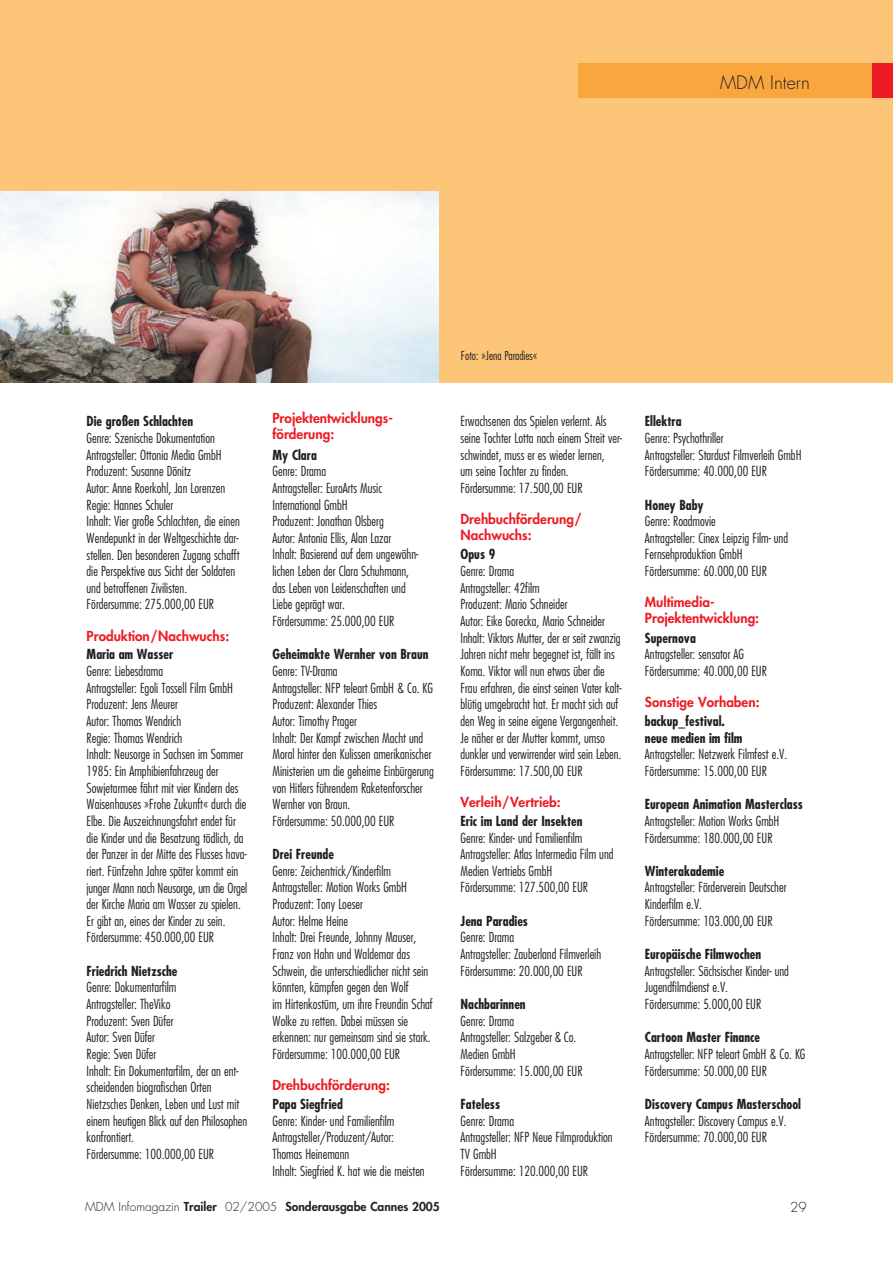
<style>
.page{position:relative;width:893px;height:1263px;background:#fff}
.page>*{position:absolute;margin:0;border:0;box-sizing:border-box;transform-origin:0 0}
.t1{font:300 18px "Futura";color:#231f20}
.t2{font:300 condensed 13.5px/16.6px "Futura";color:#231f20}
.t3{font:700 condensed 13.5px/16.6px "Futura";color:#231f20}
.t4{font:800 13.5px/15.8px "Futura";color:#ed1c24}
.t5{font:300 13.5px "Futura";color:#231f20}
.t6{font:800 12px "Futura";color:#231f20}
.t7{font:300 condensed 12px "Futura";color:#231f20}
.s1{font-weight:300}
</style>
<div class="page">
<div style="left:0;top:0;width:892px;height:383px;background:#fdc578"></div>
<img style="left:0;top:191px;width:438px;height:192px">
<div style="left:578px;top:64px;width:314px;height:34px;background:#faa63f"></div>
<div style="left:872px;top:64px;width:20px;height:34px;background:#ed1c24"></div>
<h1 class="t1" style="left:720px;top:74px;width:91px">MDM Intern</h1>
<p class="t3" style="left:87px;top:414px;width:108px">Die großen Schlachten</p>
<p class="t2" style="left:87px;top:431px;width:155px">Genre: Szenische Dokumentation Antragsteller: Ottonia Media GmbH Produzent: Susanne Dönitz<br>Autor: Anne Roerkohl, Jan Lorenzen Regie: Hannes Schuler<br>Inhalt: Vier große Schlachten, die einen Wendepunkt in der Weltgeschichte dar&shy;stellen. Den besonderen Zugang schafft die Perspektive aus Sicht der Soldaten und betroffenen Zivilisten.<br>Fördersumme: 275.000,00 EUR</p>
<p class="t4" style="left:87px;top:629px;width:144px">Produktion/Nachwuchs:</p>
<p class="t3" style="left:87px;top:647px;width:88px">Maria am Wasser</p>
<p class="t2" style="left:87px;top:664px;width:162px">Genre: Liebesdrama<br>Antragsteller: Egoli Tossell Film GmbH Produzent: Jens Meurer<br>Autor: Thomas Wendrich<br>Regie: Thomas Wendrich<br>Inhalt: Neusorge in Sachsen im Sommer 1985: Ein Amphibienfahrzeug der Sowjetarmee fährt mit vier Kindern des Waisenhauses »Frohe Zukunft« durch die Elbe. Die Auszeichnungsfahrt endet für die Kinder und die Besatzung tödlich, da der Panzer in der Mitte des Flusses hava&shy;riert. Fünfzehn Jahre später kommt ein junger Mann nach Neusorge, um die Orgel der Kirche Maria am Wasser zu spielen.<br>Er gibt an, eines der Kinder zu sein.<br>Fördersumme: 450.000,00 EUR</p>
<p class="t3" style="left:87px;top:964px;width:92px">Friedrich Nietzsche</p>
<p class="t2" style="left:87px;top:980px;width:162px">Genre: Dokumentarfilm<br>Antragsteller: TheViko<br>Produzent: Sven Düfer<br>Autor: Sven Düfer<br>Regie: Sven Düfer<br>Inhalt: Ein Dokumentarfilm, der an ent&shy;scheidenden biografischen Orten<br>Nietzsches Denken, Leben und Lust mit einem heutigen Blick auf den Philosophen konfrontiert.<br>Fördersumme: 100.000,00 EUR</p>
<p class="t4" style="left:272px;top:411px;width:122px">Projektentwicklungs&shy;förderung:</p>
<p class="t3" style="left:272px;top:448px;width:46px">My Clara</p>
<p class="t2" style="left:272px;top:464px;width:147px">Genre: Drama<br>Antragsteller: EuroArts Music<br>International GmbH<br>Produzent: Jonathan Olsberg<br>Autor: Antonia Ellis, Alan Lazar<br>Inhalt: Basierend auf dem ungewöhn&shy;lichen Leben der Clara Schuhmann, das Leben von Leidenschaften und<br>Liebe geprägt war.<br>Fördersumme: 25.000,00 EUR</p>
<p class="t3" style="left:272px;top:647px;width:157px">Geheimakte Wernher von Braun</p>
<p class="t2" style="left:272px;top:664px;width:163px">Genre: TV-Drama<br>Antragsteller: NFP teleart GmbH &amp; Co. KG<br>Produzent: Alexander Thies<br>Autor: Timothy Prager<br>Inhalt: Der Kampf zwischen Macht und<br>Moral hinter den Kulissen amerikanischer<br>Ministerien um die geheime Einbürgerung von Hitlers führendem Raketenforscher<br>Wernher von Braun.<br>Fördersumme: 50.000,00 EUR</p>
<p class="t3" style="left:272px;top:847px;width:63px">Drei Freunde</p>
<p class="t2" style="left:272px;top:863px;width:162px">Genre: Zeichentrick/Kinderfilm Antragsteller: Motion Works GmbH Produzent: Tony Loeser<br>Autor: Helme Heine<br>Inhalt: Drei Freunde, Johnny Mauser, Franz von Hahn und Waldemar das Schwein, die unterschiedlicher nicht sein könnten, kämpfen gegen den Wolf<br>im Hirtenkostüm, um ihre Freundin Schaf Wolke zu retten. Dabei müssen sie erkennen: nur gemeinsam sind sie stark.<br>Fördersumme: 100.000,00 EUR</p>
<p class="t4" style="left:272px;top:1078px;width:119px">Drehbuchförderung:</p>
<p class="t3" style="left:272px;top:1097px;width:72px">Papa Siegfried</p>
<p class="t2" style="left:272px;top:1113px;width:154px">Genre: Kinder- und Familienfilm<br>Antragsteller/Produzent/Autor:<br>Thomas Heinemann<br>Inhalt: Siegfried K. hat wie die meisten</p>
<p class="t7" style="left:461px;top:350px;width:78px">Foto: »Jena Paradies«</p>
<p class="t2" style="left:460px;top:414px;width:163px">Erwachsenen das Spielen verlernt. Als seine Tochter Lotta nach einem Streit ver&shy;schwindet, muss er es wieder lernen,<br>um seine Tochter zu finden.<br>Fördersumme: 17.500,00 EUR</p>
<p class="t4" style="left:460px;top:512px;width:123px">Drehbuchförderung/<br>Nachwuchs:</p>
<p class="t3" style="left:460px;top:547px;width:36px">Opus 9</p>
<p class="t2" style="left:460px;top:564px;width:162px">Genre: Drama<br>Antragsteller: 42film<br>Produzent: Mario Schneider<br>Autor: Eike Gorecka, Mario Schneider Inhalt: Viktors Mutter, der er seit zwanzig Jahren nicht mehr begegnet ist, fällt ins Koma. Viktor will nun etwas über die Frau erfahren, die einst seinen Vater kalt&shy;blütig umgebracht hat. Er macht sich auf den Weg in seine eigene Vergangenheit.<br>Je näher er der Mutter kommt, umso dunkler und verwirrender wird sein Leben.<br>Fördersumme: 17.500,00 EUR</p>
<p class="t4" style="left:460px;top:795px;width:102px">Verleih/Vertrieb:</p>
<p class="t3" style="left:460px;top:814px;width:123px">Eric im Land der Insekten</p>
<p class="t2" style="left:460px;top:830px;width:154px">Genre: Kinder- und Familienfilm<br>Antragsteller: Atlas Intermedia Film und<br>Medien Vertriebs GmbH<br>Fördersumme: 127.500,00 EUR</p>
<p class="t3" style="left:460px;top:914px;width:69px">Jena Paradies</p>
<p class="t2" style="left:460px;top:930px;width:142px">Genre: Drama<br>Antragsteller: Zauberland Filmverleih<br>Fördersumme: 20.000,00 EUR</p>
<p class="t3" style="left:460px;top:997px;width:67px">Nachbarinnen</p>
<p class="t2" style="left:460px;top:1013px;width:123px">Genre: Drama<br>Antragsteller: Salzgeber &amp; Co.<br>Medien GmbH<br>Fördersumme: 15.000,00 EUR</p>
<p class="t3" style="left:460px;top:1097px;width:41px">Fateless</p>
<p class="t2" style="left:460px;top:1113px;width:154px">Genre: Drama<br>Antragsteller: NFP Neue Filmproduktion<br>TV GmbH<br>Fördersumme: 120.000,00 EUR</p>
<p class="t3" style="left:645px;top:414px;width:38px">Ellektra</p>
<p class="t2" style="left:645px;top:431px;width:158px">Genre: Psychothriller<br>Antragsteller: Stardust Filmverleih GmbH<br>Fördersumme: 40.000,00 EUR</p>
<p class="t3" style="left:645px;top:497px;width:60px">Honey Baby</p>
<p class="t2" style="left:645px;top:514px;width:145px">Genre: Roadmovie<br>Antragsteller: Cinex Leipzig Film- und<br>Fernsehproduktion GmbH<br>Fördersumme: 60.000,00 EUR</p>
<p class="t4" style="left:645px;top:595px;width:116px">Multimedia-<br>Projektentwicklung:</p>
<p class="t3" style="left:645px;top:631px;width:52px">Supernova</p>
<p class="t2" style="left:645px;top:647px;width:123px">Antragsteller: sensator AG<br>Fördersumme: 40.000,00 EUR</p>
<p class="t4" style="left:645px;top:695px;width:116px">Sonstige Vorhaben:</p>
<p class="t3" style="left:645px;top:714px;width:99px">backup_festival. neue medien im film</p>
<p class="t2" style="left:645px;top:747px;width:144px">Antragsteller: Netzwerk Filmfest e.V.<br>Fördersumme: 15.000,00 EUR</p>
<p class="t3" style="left:645px;top:797px;width:159px">European Animation Masterclass</p>
<p class="t2" style="left:645px;top:813px;width:136px">Antragsteller: Motion Works GmbH<br>Fördersumme: 180.000,00 EUR</p>
<p class="t3" style="left:645px;top:864px;width:81px">Winterakademie</p>
<p class="t2" style="left:645px;top:880px;width:143px">Antragsteller: Förderverein Deutscher<br>Kinderfilm e.V.<br>Fördersumme: 103.000,00 EUR</p>
<p class="t3" style="left:645px;top:947px;width:118px">Europäische Filmwochen</p>
<p class="t2" style="left:645px;top:963px;width:145px">Antragsteller: Sächsischer Kinder- und<br>Jugendfilmdienst e.V.<br>Fördersumme: 5.000,00 EUR</p>
<p class="t3" style="left:645px;top:1030px;width:117px">Cartoon Master Finance</p>
<p class="t2" style="left:645px;top:1047px;width:162px">Antragsteller: NFP teleart GmbH &amp; Co. KG<br>Fördersumme: 50.000,00 EUR</p>
<p class="t3" style="left:645px;top:1097px;width:158px">Discovery Campus Masterschool</p>
<p class="t2" style="left:645px;top:1113px;width:143px">Antragsteller: Discovery Campus e.V.<br>Fördersumme: 70.000,00 EUR</p>
<p class="t6" style="left:85px;top:1201px;width:356px"><span class="s1">MDM Infomagazin</span> Trailer <span class="s1">02/2005</span> Sonderausgabe Cannes 2005</p>
<p class="t5" style="left:790px;top:1201px;width:18px">29</p>
</div>
